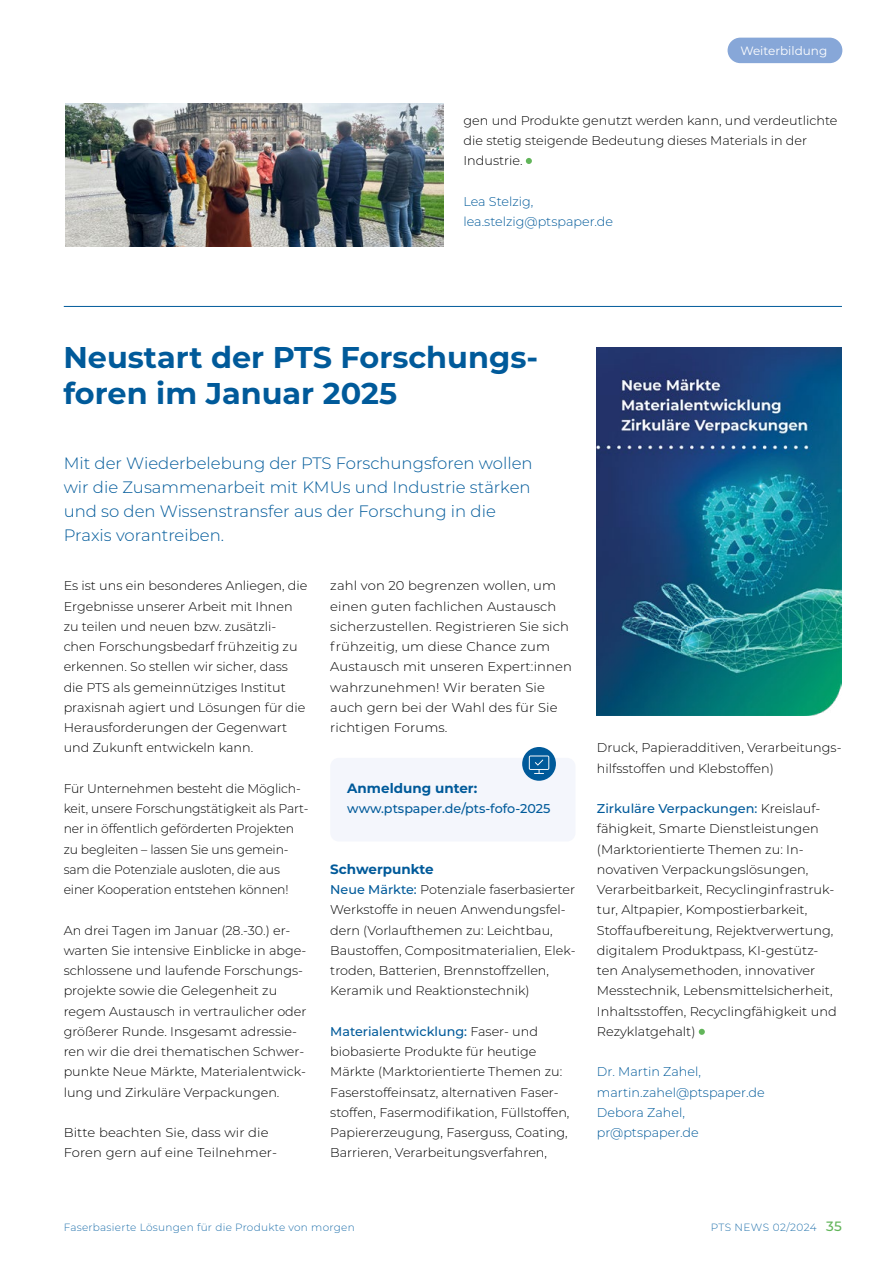
<style>
.page{position:relative;width:893px;height:1263px;background:#fff}
.page>*{position:absolute;margin:0;border:0;box-sizing:border-box;transform-origin:0 0}
.Headline{font:700 30px/36px "Montserrat";color:#005a9a}
.t1{font:300 16.5px/24px "Montserrat";color:#005a9a}
.t2{font:700 13.5px "Montserrat";color:#005a9a}
.t3{font:300 12.75px/20.2px "Montserrat";color:#000}
.t4{font:300 12.75px/20.2px "Montserrat";color:#005a9a}
.t5{font:500 12.75px "Montserrat";color:#005a9a}
.t6{font:12px "Montserrat";color:#fff}
.t7{font:300 10.5px "Montserrat";letter-spacing:.025em;color:#2473ad}
.s1{font-weight:500;color:#005a9a}
.s2{font-weight:500;font-size:13.5px;color:#62b55a}
</style>
<div class="page">
<div style="left:330px;top:758px;width:245px;height:83px;background:#f4f6fc;border-radius:9px"></div>
<svg style="left:699px;top:1029px;width:6px;height:6px"></svg>
<div style="left:728px;top:38px;width:114px;height:25px;background:#87a7d8;border-radius:13px"></div>
<img style="left:65px;top:103px;width:379px;height:143px">
<img style="left:597px;top:348px;width:245px;height:367px">
<div style="left:522px;top:747px;width:34px;height:34px;background:#005a9a;border-radius:50%"></div>
<svg style="left:529px;top:755px;width:20px;height:19px"></svg>
<hr style="left:64px;top:306px;width:778px;height:1px;background:#005a9a">
<svg style="left:526px;top:158px;width:6px;height:6px"></svg>
<p class="t6" style="left:740px;top:42px;width:88px">Weiterbildung</p>
<p class="t3" style="left:463px;top:109px;width:375px">gen und Produkte genutzt werden kann, und verdeutlichte die stetig steigende Bedeutung dieses Materials in der<br>Industrie.</p>
<p class="t4" style="left:463px;top:190px;width:151px">Lea Stelzig, lea.stelzig@ptspaper.de</p>
<p class="Headline" style="left:63px;top:338px;width:476px">Neustart der PTS Forschungs&shy;foren im Januar 2025</p>
<p class="t1" style="left:64px;top:451px;width:470px">Mit der Wiederbelebung der PTS Forschungsforen wollen wir die Zusammenarbeit mit KMUs und Industrie stärken und so den Wissenstransfer aus der Forschung in die Praxis vorantreiben.</p>
<p class="t3" style="left:64px;top:575px;width:245px">Es ist uns ein besonderes Anliegen, die Ergebnisse unserer Arbeit mit Ihnen zu teilen und neuen bzw. zusätzli&shy;chen Forschungsbedarf frühzeitig zu erkennen. So stellen wir sicher, dass die PTS als gemeinnütziges Institut praxisnah agiert und Lösungen für die Herausforderungen der Gegenwart und Zukunft entwickeln kann.</p>
<p class="t3" style="left:64px;top:778px;width:246px">Für Unternehmen besteht die Möglich&shy;keit, unsere Forschungstätigkeit als Part&shy;ner in öffentlich geförderten Projekten zu begleiten – lassen Sie uns gemein&shy;sam die Potenziale ausloten, die aus einer Kooperation entstehen können!</p>
<p class="t3" style="left:64px;top:919px;width:244px">An drei Tagen im Januar (28.-30.) er&shy;warten Sie intensive Einblicke in abge&shy;schlossene und laufende Forschungs&shy;projekte sowie die Gelegenheit zu regem Austausch in vertraulicher oder größerer Runde. Insgesamt adressie&shy;ren wir die drei thematischen Schwer&shy;punkte Neue Märkte, Materialentwick&shy;lung und Zirkuläre Verpackungen.</p>
<p class="t3" style="left:64px;top:1122px;width:215px">Bitte beachten Sie, dass wir die<br>Foren gern auf eine Teilnehmer-</p>
<p class="t3" style="left:330px;top:575px;width:243px">zahl von 20 begrenzen wollen, um einen guten fachlichen Austausch sicherzustellen. Registrieren Sie sich frühzeitig, um diese Chance zum<br>Austausch mit unseren Expert:innen wahrzunehmen! Wir beraten Sie auch gern bei der Wahl des für Sie richtigen Forums.</p>
<p class="t2" style="left:347px;top:778px;width:131px">Anmeldung unter:</p>
<p class="t5" style="left:347px;top:800px;width:205px">www.ptspaper.de/pts-fofo-2025</p>
<p class="t2" style="left:330px;top:859px;width:105px">Schwerpunkte</p>
<p class="t3" style="left:330px;top:879px;width:247px"><span class="s1">Neue Märkte:</span> Potenziale faserbasierter Werkstoffe in neuen Anwendungsfel&shy;dern (Vorlaufthemen zu: Leichtbau, Baustoffen, Compositmaterialien, Elek&shy;troden, Batterien, Brennstoffzellen, Keramik und Reaktionstechnik)</p>
<p class="t3" style="left:330px;top:1021px;width:241px"><span class="s1">Materialentwicklung:</span> Faser- und biobasierte Produkte für heutige Märkte (Marktorientierte Themen zu:<br>Faserstoffeinsatz, alternativen Faser&shy;stoffen, Fasermodifikation, Füllstoffen, Papiererzeugung, Faserguss, Coating, Barrieren, Verarbeitungsverfahren,</p>
<p class="t3" style="left:597px;top:737px;width:246px">Druck, Papieradditiven, Verarbeitungs&shy;hilfsstoffen und Klebstoffen)</p>
<p class="t3" style="left:597px;top:798px;width:241px"><span class="s1">Zirkuläre Verpackungen:</span> Kreislauf&shy;fähigkeit, Smarte Dienstleistungen (Marktorientierte Themen zu: In&shy;novativen Verpackungslösungen, Verarbeitbarkeit, Recyclinginfrastruk&shy;tur, Altpapier, Kompostierbarkeit, Stoffaufbereitung, Rejektverwertung, digitalem Produktpass, KI-gestütz&shy;ten Analysemethoden, innovativer Messtechnik, Lebensmittelsicherheit, Inhaltsstoffen, Recyclingfähigkeit und Rezyklatgehalt)</p>
<p class="t4" style="left:597px;top:1061px;width:169px">Dr. Martin Zahel, martin.zahel@ptspaper.de<br>Debora Zahel, pr@ptspaper.de</p>
<p class="t7" style="left:64px;top:1220px;width:292px">Faserbasierte Lösungen für die Produkte von morgen</p>
<p class="t7" style="left:711px;top:1220px;width:133px">PTS NEWS 02/2024 <span class="s2">35</span></p>
</div>
